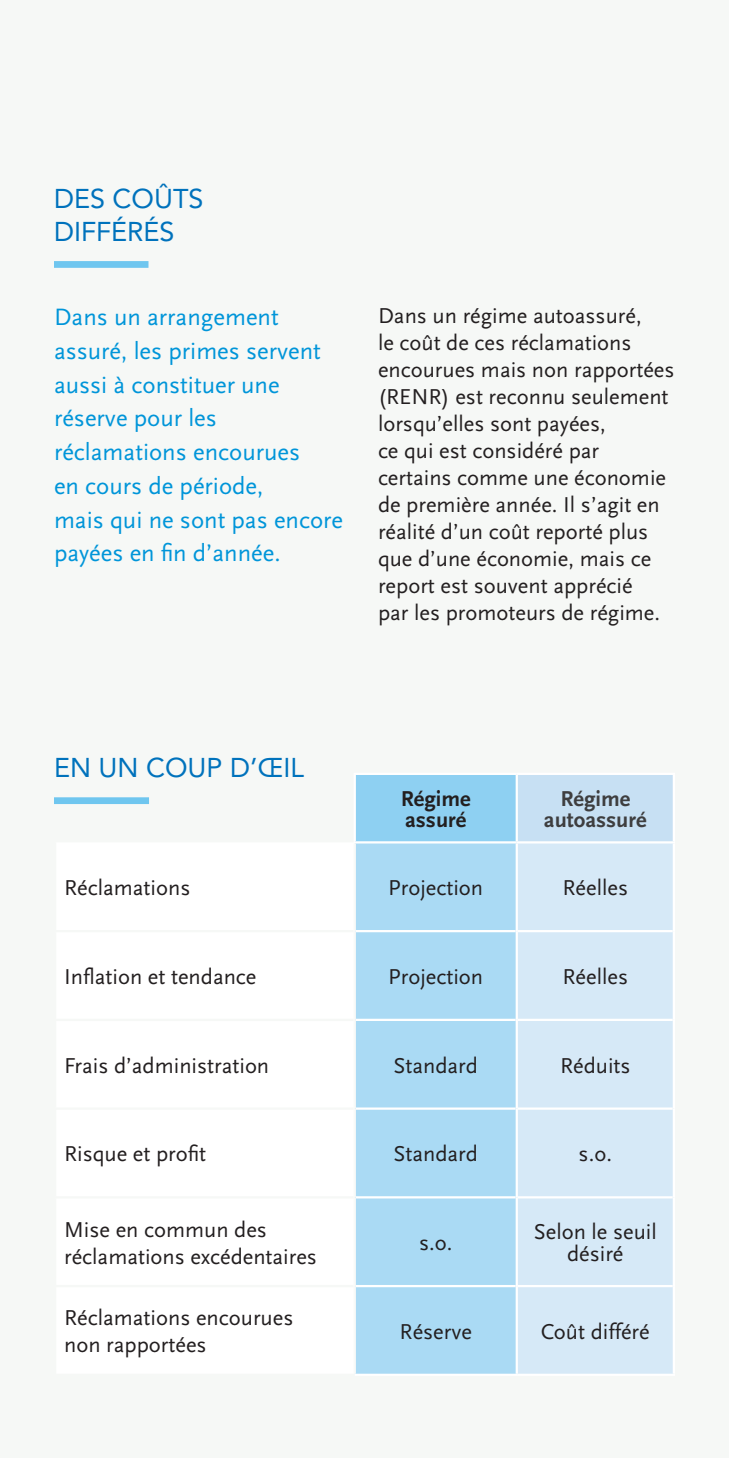
<style>
.page{position:relative;width:729px;height:1458px;background:#f6f8f6}
.page>*{position:absolute;margin:0;border:0;box-sizing:border-box;transform-origin:0 0}
.titre{font:27px/32.4px "Avenir";color:#0072bc}
.texte{font:24.75px/33.8px "Scala Sans";color:#0095d9}
.List_Bullet{font:22.5px/27px "Scala Sans";color:#231f20}
.t1{font:700 22.5px/20.7px "Scala Sans";color:#3e3e3f;text-align:center}
.t2{font:700 22.5px/20.7px "Scala Sans";color:#231f20}
</style>
<div class="page">
<div style="left:355px;top:774px;width:162px;height:68px;background:#8ed0f2"></div>
<div style="left:517px;top:774px;width:157px;height:68px;background:#c7e0f3"></div>
<div style="left:356px;top:844px;width:160px;height:530px;background:#aadaf4"></div>
<div style="left:518px;top:844px;width:155px;height:530px;background:#d6e9f7"></div>
<hr style="left:356px;top:930px;width:160px;height:2px;background:#fff">
<hr style="left:518px;top:930px;width:155px;height:2px;background:#fff">
<hr style="left:356px;top:1019px;width:160px;height:2px;background:#fff">
<hr style="left:518px;top:1019px;width:155px;height:2px;background:#fff">
<hr style="left:356px;top:1107px;width:160px;height:3px;background:#fff">
<hr style="left:518px;top:1107px;width:155px;height:3px;background:#fff">
<hr style="left:356px;top:1196px;width:160px;height:2px;background:#fff">
<hr style="left:518px;top:1196px;width:155px;height:2px;background:#fff">
<hr style="left:356px;top:1285px;width:160px;height:2px;background:#fff">
<hr style="left:518px;top:1285px;width:155px;height:2px;background:#fff">
<hr style="left:517px;top:773px;width:158px;height:2px;background:#fff">
<hr style="left:673px;top:775px;width:2px;height:66px;background:#fff">
<hr style="left:517px;top:841px;width:158px;height:3px;background:#fff">
<hr style="left:354px;top:773px;width:163px;height:2px;background:#fff">
<hr style="left:354px;top:775px;width:2px;height:66px;background:#fff">
<hr style="left:516px;top:775px;width:2px;height:66px;background:#fff">
<hr style="left:354px;top:841px;width:163px;height:3px;background:#fff">
<hr style="left:673px;top:844px;width:2px;height:87px;background:#fff">
<hr style="left:673px;top:931px;width:2px;height:89px;background:#fff">
<hr style="left:673px;top:1020px;width:2px;height:89px;background:#fff">
<hr style="left:673px;top:1109px;width:2px;height:88px;background:#fff">
<hr style="left:673px;top:1197px;width:2px;height:89px;background:#fff">
<hr style="left:673px;top:1286px;width:2px;height:88px;background:#fff">
<hr style="left:518px;top:1374px;width:157px;height:2px;background:#fff">
<hr style="left:516px;top:844px;width:2px;height:87px;background:#fff">
<hr style="left:516px;top:931px;width:2px;height:89px;background:#fff">
<hr style="left:516px;top:1020px;width:2px;height:89px;background:#fff">
<hr style="left:516px;top:1109px;width:2px;height:88px;background:#fff">
<hr style="left:516px;top:1197px;width:2px;height:89px;background:#fff">
<hr style="left:516px;top:1286px;width:2px;height:88px;background:#fff">
<hr style="left:355px;top:1374px;width:163px;height:2px;background:#fff">
<div style="left:54px;top:261px;width:94px;height:7px;background:#6fc6ef"></div>
<div style="left:54px;top:797px;width:95px;height:7px;background:#6fc6ef"></div>
<p class="titre" style="left:54px;top:183px;width:151px">DES COÛTS<br>DIFFÉRÉS</p>
<p class="texte" style="left:54px;top:301px;width:291px">Dans un arrangement assuré, les primes servent aussi à constituer une réserve pour les réclamations encourues<br>en cours de période,<br>mais qui ne sont pas encore payées en fin d’année.</p>
<p class="List_Bullet" style="left:378px;top:302px;width:298px">Dans un régime autoassuré,<br>le coût de ces réclamations encourues mais non rapportées (RENR) est reconnu seulement lorsqu’elles sont payées,<br>ce qui est considéré par certains comme une économie de première année. Il s’agit en réalité d’un coût reporté plus que d’une économie, mais ce report est souvent apprécié<br>par les promoteurs de régime.</p>
<p class="titre" style="left:54px;top:752px;width:252px">EN UN COUP D’ŒIL</p>
<p class="t2" style="left:401px;top:789px;width:71px">Régime assuré</p>
<p class="t1" style="left:544px;top:789px;width:104px">Régime autoassuré</p>
<p class="List_Bullet" style="left:64px;top:875px;width:128px">Réclamations</p>
<p class="List_Bullet" style="left:388px;top:875px;width:96px">Projection</p>
<p class="List_Bullet" style="left:563px;top:875px;width:67px">Réelles</p>
<p class="List_Bullet" style="left:64px;top:963px;width:194px">Inflation et tendance</p>
<p class="List_Bullet" style="left:388px;top:963px;width:96px">Projection</p>
<p class="List_Bullet" style="left:563px;top:963px;width:67px">Réelles</p>
<p class="List_Bullet" style="left:64px;top:1052px;width:207px">Frais d’administration</p>
<p class="List_Bullet" style="left:394px;top:1052px;width:86px">Standard</p>
<p class="List_Bullet" style="left:560px;top:1052px;width:72px">Réduits</p>
<p class="List_Bullet" style="left:64px;top:1141px;width:143px">Risque et profit</p>
<p class="List_Bullet" style="left:394px;top:1141px;width:86px">Standard</p>
<p class="List_Bullet" style="left:579px;top:1141px;width:35px">s.o.</p>
<p class="List_Bullet" style="left:64px;top:1216px;width:254px">Mise en commun des réclamations excédentaires</p>
<p class="List_Bullet" style="left:64px;top:1305px;width:231px">Réclamations encourues non rapportées</p>
<p class="List_Bullet" style="left:419px;top:1230px;width:35px">s.o.</p>
<p class="List_Bullet" style="left:534px;top:1221px;width:125px;line-height:22.5px;text-align:center">Selon le seuil désiré</p>
<p class="List_Bullet" style="left:400px;top:1318px;width:74px">Réserve</p>
<p class="List_Bullet" style="left:541px;top:1318px;width:110px">Coût différé</p>
</div>
